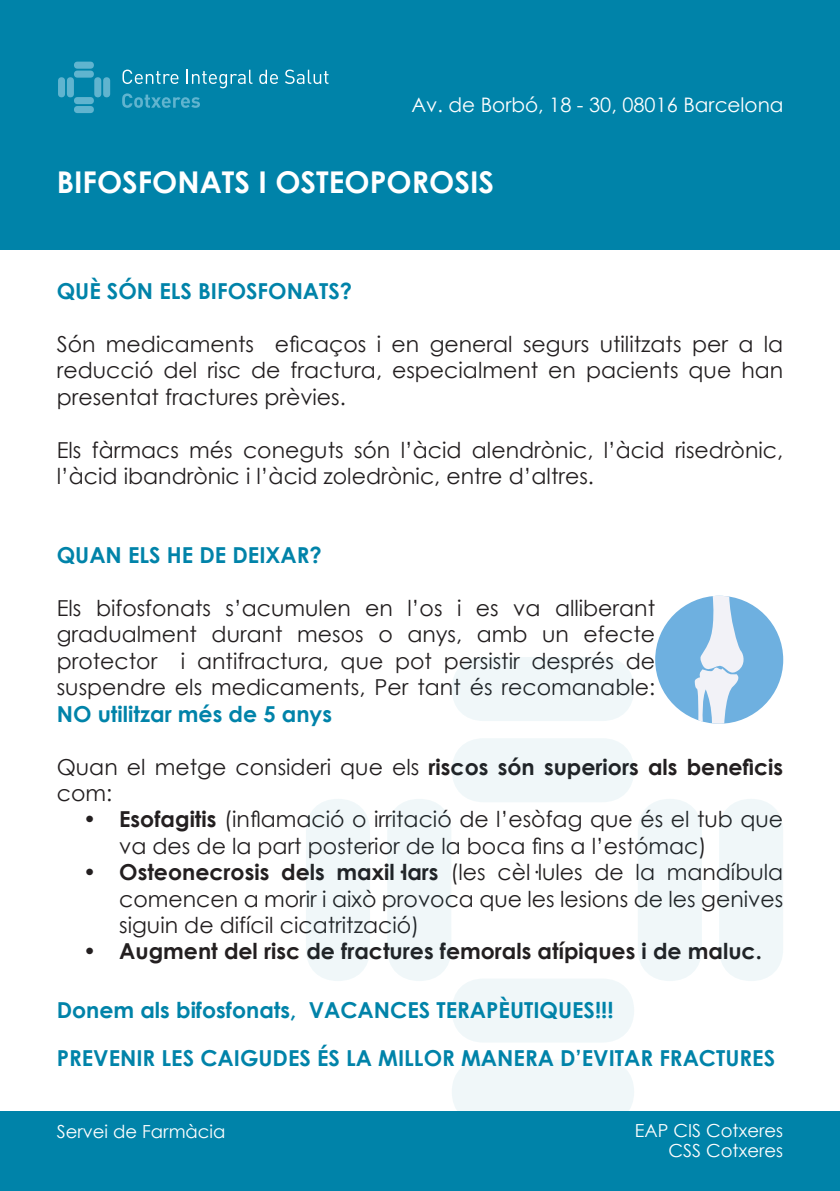
<style>
.page{position:relative;width:840px;height:1191px;background:#fff}
.page>*{position:absolute;margin:0;border:0;box-sizing:border-box;transform-origin:0 0}
.t1{font:700 30px "Century Gothic";color:#fff}
.t2{font:22px/26.4px "Century Gothic";color:#231f20;text-align:justify}
.t3{font:700 22px "Century Gothic";color:#0083a9}
.t4{font:700 22px "Century Gothic";color:#231f20}
.t5{font:20px "Century Gothic";color:#fff}
.t6{font:18px "Century Gothic";color:#fff}
.s1{font-weight:700;color:#0083a9}
.s2{font-weight:700}
</style>
<div class="page">
<svg style="left:306px;top:657px;width:476px;height:454px"></svg>
<div style="left:0;top:0;width:839px;height:249px;background:#0083a9"></div>
<div style="left:0;top:1111px;width:839px;height:80px;background:#0083a9"></div>
<svg style="left:259px;top:70px;width:19px;height:14px"></svg>
<svg style="left:285px;top:70px;width:43px;height:14px"></svg>
<svg style="left:122px;top:70px;width:130px;height:38px"></svg>
<svg style="left:58px;top:62px;width:52px;height:51px"></svg>
<div style="left:654px;top:596px;width:128px;height:127px;background:#6eb0e0;border-radius:50%"></div>
<svg style="left:694px;top:596px;width:51px;height:127px"></svg>
<p class="t5" style="left:411px;top:91px;width:373px">Av. de Borbó, 18 - 30, 08016 Barcelona</p>
<p class="t1" style="left:57px;top:159px;width:438px">BIFOSFONATS I OSTEOPOROSIS</p>
<p class="t3" style="left:57px;top:274px;width:297px">QUÈ SÓN ELS BIFOSFONATS?</p>
<p class="t2" style="left:57px;top:330px;width:727px">Són medicaments eficaços i en general segurs utilitzats per a la reducció del risc de fractura, especialment en pacients que han presentat fractures prèvies.</p>
<p class="t2" style="left:57px;top:436px;width:727px">Els fàrmacs més coneguts són l’àcid alendrònic, l’àcid risedrònic, l’àcid ibandrònic i l’àcid zoledrònic, entre d’altres.</p>
<p class="t3" style="left:57px;top:538px;width:266px">QUAN ELS HE DE DEIXAR?</p>
<p class="t2" style="left:57px;top:594px;width:599px">Els bifosfonats s’acumulen en l’os i es va alliberant gradualment durant mesos o anys, amb un efecte protector i antifractura, que pot persistir després de suspendre els medicaments, Per tant és recomanable:<br><span class="s1">NO utilitzar més de 5 anys</span></p>
<p class="t2" style="left:57px;top:753px;width:727px">Quan el metge consideri que els <span class="s2">riscos són superiors als beneficis </span>com:</p>
<p class="t2" style="left:119px;top:806px;width:665px;text-indent:-36px"><span class="s2">• Esofagitis</span> (inflamació o irritació de l’esòfag que és el tub que va des de la part posterior de la boca fins a l’estómac)</p>
<p class="t2" style="left:119px;top:858px;width:665px;text-indent:-36px"><span class="s2">• Osteonecrosis dels maxil·lars</span> (les cèl·lules de la mandíbula comencen a morir i això provoca que les lesions de les genives siguin de difícil cicatrització)</p>
<p class="t4" style="left:83px;top:934px;width:679px">• Augment del risc de fractures femorals atípiques i de maluc.</p>
<p class="t3" style="left:57px;top:993px;width:558px">Donem als bifosfonats, VACANCES TERAPÈUTIQUES!!!</p>
<p class="t3" style="left:57px;top:1041px;width:719px">PREVENIR LES CAIGUDES ÉS LA MILLOR MANERA D’EVITAR FRACTURES</p>
<p class="t6" style="left:57px;top:1119px;width:170px">Servei de Farmàcia</p>
<p class="t6" style="left:634px;top:1118px;width:150px">EAP CIS Cotxeres</p>
<p class="t6" style="left:668px;top:1138px;width:116px">CSS Cotxeres</p>
</div>
